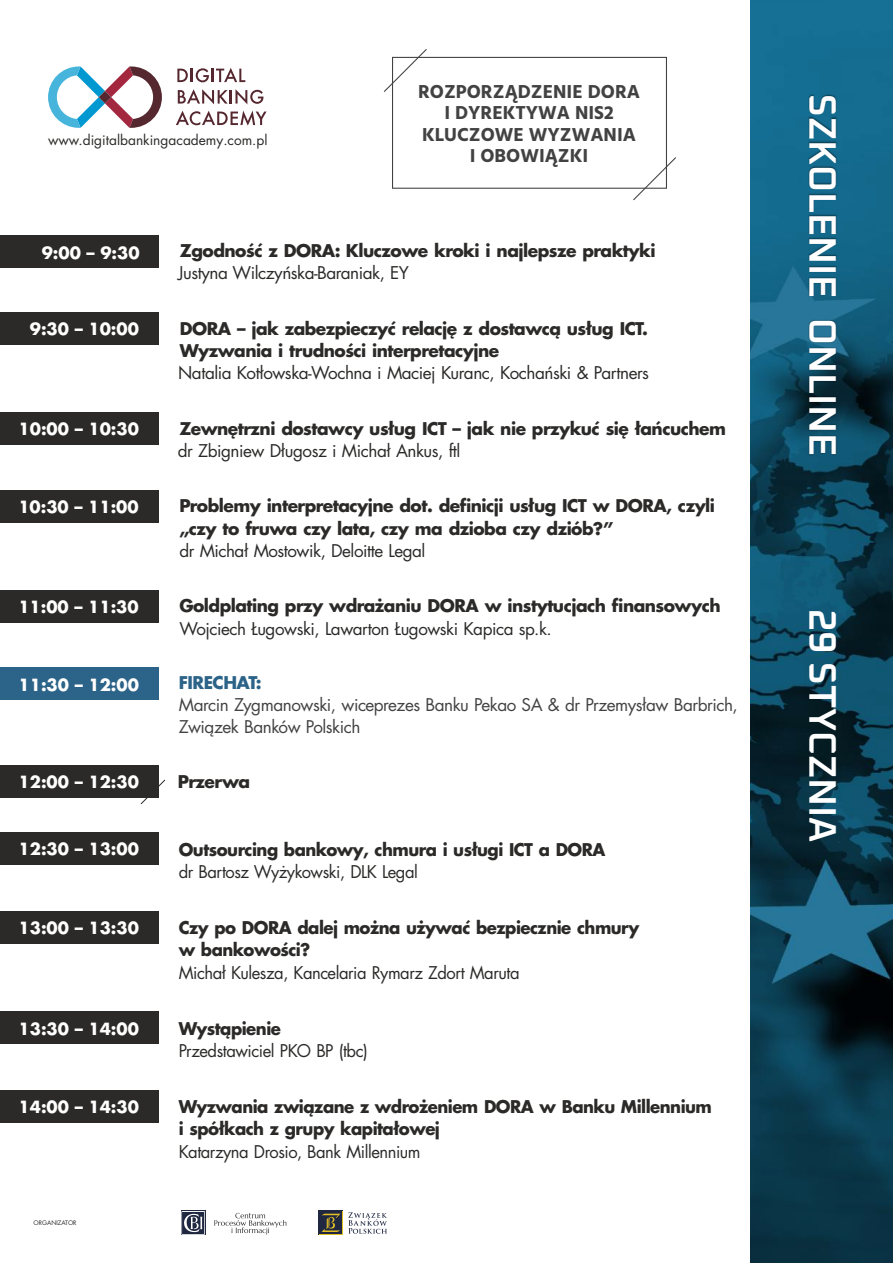
<style>
.page{position:relative;width:893px;height:1263px;background:#fff}
.page>*{position:absolute;margin:0;border:0;box-sizing:border-box;transform-origin:0 0}
.t1{font:600 38.4px "Oxanium";color:#fff}
.t2{font:700 19.2px/21.6px "Hind";color:#434242;text-align:center}
.t3{font:700 17.1px/22.2px "Futura LT Pro";letter-spacing:-.03em;color:#2b2a29}
.t4{font:17.1px "Futura LT Pro";letter-spacing:-.03em;color:#2b2a29}
.t5{font:17.1px/22.4px "Futura LT Pro";letter-spacing:-.03em;color:#434242}
.t6{font:700 17.1px "Futura LT Pro";letter-spacing:-.03em;color:#2c6388}
.t7{font:700 16.35px "Futura LT Pro";color:#fff}
.t8{font:13.8px "Futura LT Pro";color:#2b2a29}
.t9{font:6.15px "Futura LT Pro";color:#2b2a29}
</style>
<div class="page">
<div style="left:392px;top:57px;width:275px;height:132px;border:1px solid #434242"></div>
<svg style="left:383px;top:49px;width:45px;height:44px"></svg>
<svg style="left:632px;top:156px;width:44px;height:45px"></svg>
<svg style="left:177px;top:68px;width:68px;height:14px"></svg>
<svg style="left:178px;top:89px;width:85px;height:15px"></svg>
<svg style="left:176px;top:111px;width:91px;height:15px"></svg>
<svg style="left:48px;top:66px;width:114px;height:62px"></svg>
<svg style="left:140px;top:779px;width:26px;height:26px"></svg>
<div style="left:0;top:765px;width:158px;height:33px;background:#2b2a29"></div>
<div style="left:0;top:312px;width:158px;height:32px;background:#2b2a29"></div>
<div style="left:750px;top:0;width:143px;height:1263px;background:#000;opacity:.33"></div>
<div style="left:0;top:236px;width:159px;height:32px;background:#2b2a29"></div>
<div style="left:0;top:412px;width:159px;height:32px;background:#2b2a29"></div>
<svg style="left:348px;top:1212px;width:39px;height:22px"></svg>
<svg style="left:319px;top:1211px;width:24px;height:24px"></svg>
<div style="left:320px;top:1212px;width:22px;height:22px;background:linear-gradient(to right,#202841,#202841)"></div>
<svg style="left:322px;top:1214px;width:18px;height:18px"></svg>
<svg style="left:181px;top:1211px;width:24px;height:24px"></svg>
<svg style="left:214px;top:1213px;width:72px;height:22px"></svg>
<div style="left:0;top:668px;width:159px;height:32px;background:#2c6388"></div>
<div style="left:0;top:832px;width:159px;height:33px;background:#2b2a29"></div>
<div style="left:0;top:911px;width:159px;height:32px;background:#2b2a29"></div>
<div style="left:0;top:490px;width:158px;height:32px;background:#2b2a29"></div>
<img style="left:808px;top:95px;width:29px;height:361px">
<div style="left:0;top:590px;width:158px;height:32px;background:#2b2a29"></div>
<div style="left:0;top:1012px;width:159px;height:32px;background:#2b2a29"></div>
<div style="left:0;top:1090px;width:159px;height:32px;background:#2b2a29"></div>
<p class="t8" style="left:48px;top:134px;width:221px">www.digitalbankingacademy.com.pl</p>
<p class="t2" style="left:418px;top:80px;width:223px">ROZPORZĄDZENIE DORA<br>I DYREKTYWA NIS2<br>KLUCZOWE WYZWANIA<br>I OBOWIĄZKI</p>
<p class="t7" style="left:42px;top:245px;width:99px">9:00 – 9:30</p>
<p class="t7" style="left:30px;top:322px;width:111px">9:30 – 10:00</p>
<p class="t3" style="left:180px;top:240px;width:477px">Zgodność z DORA: Kluczowe kroki i najlepsze praktyki</p>
<p class="t4" style="left:178px;top:265px;width:232px">Justyna Wilczyńska-Baraniak, EY</p>
<p class="t3" style="left:180px;top:318px;width:470px">DORA – jak zabezpieczyć relację z dostawcą usług ICT.<br>Wyzwania i trudności interpretacyjne</p>
<p class="t4" style="left:178px;top:365px;width:472px">Natalia Kotłowska-Wochna i Maciej Kuranc, Kochański &amp; Partners</p>
<p class="t7" style="left:19px;top:421px;width:122px">10:00 – 10:30</p>
<p class="t3" style="left:180px;top:418px;width:548px">Zewnętrzni dostawcy usług ICT – jak nie przykuć się łańcuchem</p>
<p class="t4" style="left:178px;top:443px;width:284px">dr Zbigniew Długosz i Michał Ankus, ftl</p>
<p class="t7" style="left:18px;top:499px;width:122px">10:30 – 11:00</p>
<p class="t3" style="left:179px;top:496px;width:537px">Problemy interpretacyjne dot. definicji usług ICT w DORA, czyli „czy to fruwa czy lata, czy ma dzioba czy dziób?”</p>
<p class="t4" style="left:179px;top:543px;width:248px">dr Michał Mostowik, Deloitte Legal</p>
<p class="t7" style="left:18px;top:599px;width:122px">11:00 – 11:30</p>
<p class="t3" style="left:179px;top:596px;width:543px">Goldplating przy wdrażaniu DORA w instytucjach finansowych</p>
<p class="t4" style="left:179px;top:621px;width:374px">Wojciech Ługowski, Lawarton Ługowski Kapica sp.k.</p>
<p class="t7" style="left:19px;top:677px;width:122px">11:30 – 12:00</p>
<p class="t6" style="left:179px;top:675px;width:84px">FIRECHAT:</p>
<p class="t5" style="left:179px;top:694px;width:560px">Marcin Zygmanowski, wiceprezes Banku Pekao SA &amp; dr Przemysław Barbrich,<br>Związek Banków Polskich</p>
<p class="t7" style="left:19px;top:775px;width:122px">12:00 – 12:30</p>
<p class="t3" style="left:178px;top:771px;width:74px">Przerwa</p>
<p class="t7" style="left:19px;top:842px;width:122px">12:30 – 13:00</p>
<p class="t3" style="left:179px;top:839px;width:428px">Outsourcing bankowy, chmura i usługi ICT a DORA</p>
<p class="t4" style="left:179px;top:864px;width:241px">dr Bartosz Wyżykowski, DLK Legal</p>
<p class="t7" style="left:19px;top:920px;width:122px">13:00 – 13:30</p>
<p class="t3" style="left:179px;top:917px;width:462px">Czy po DORA dalej można używać bezpiecznie chmury w bankowości?</p>
<p class="t4" style="left:179px;top:965px;width:342px">Michał Kulesza, Kancelaria Rymarz Zdort Maruta</p>
<p class="t7" style="left:19px;top:1021px;width:122px">13:30 – 14:00</p>
<p class="t3" style="left:179px;top:1018px;width:104px">Wystąpienie</p>
<p class="t4" style="left:179px;top:1043px;width:191px">Przedstawiciel PKO BP (tbc)</p>
<p class="t7" style="left:19px;top:1099px;width:122px">14:00 – 14:30</p>
<p class="t3" style="left:179px;top:1096px;width:535px">Wyzwania związane z wdrożeniem DORA w Banku Millennium i spółkach z grupy kapitałowej</p>
<p class="t4" style="left:179px;top:1143px;width:243px">Katarzyna Drosio, Bank Millennium</p>
<p class="t9" style="left:33px;top:1220px;width:45px">ORGANIZATOR</p>
<h1 class="t1" style="left:840px;top:94px;width:364px;rotate:90deg">SZKOLENIE ONLINE</h1>
<h1 class="t1" style="left:840px;top:608px;width:235px;rotate:90deg">29 STYCZNIA</h1>
</div>
